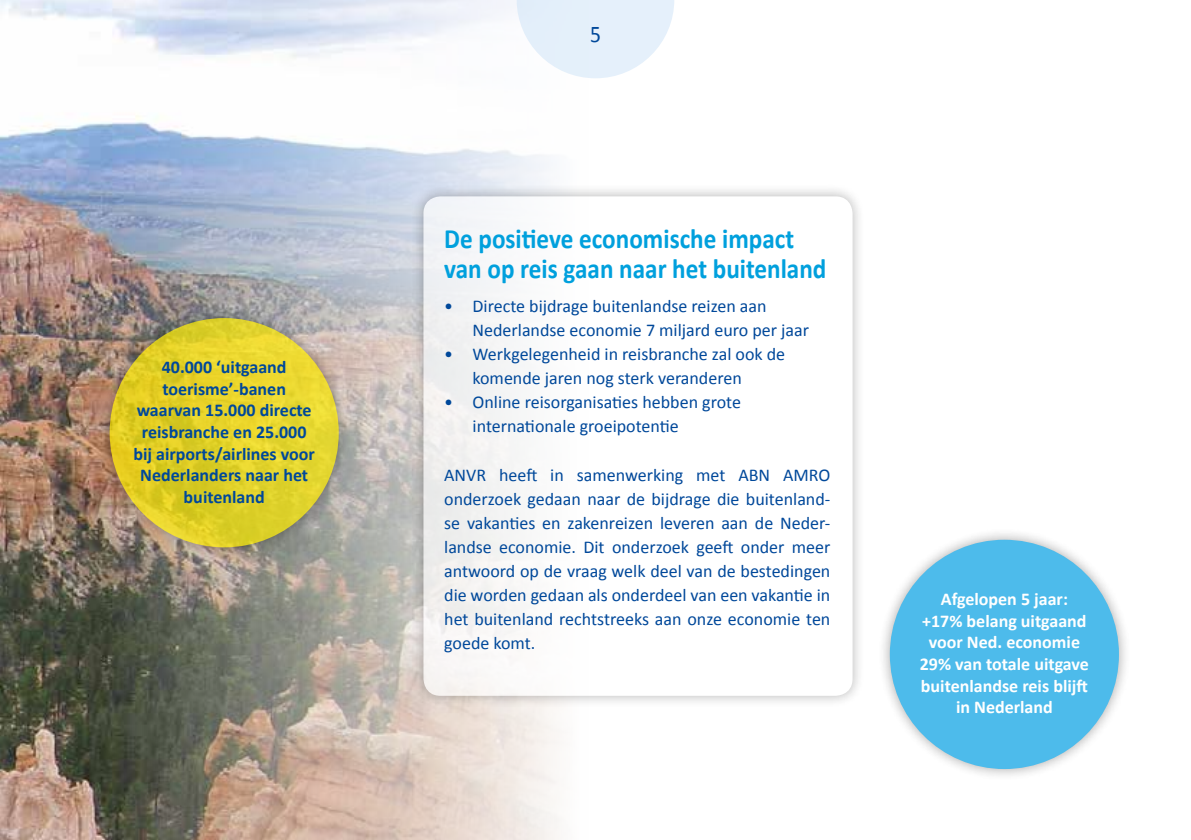
<style>
.page{position:relative;width:1191px;height:840px;background:#fff}
.page>*{position:absolute;margin:0;border:0;box-sizing:border-box;transform-origin:0 0}
.t1{font:700 28px/30px "Calibri";color:#00a0dd;scale:.9 1}
.t2{font:24px "Calibri";color:#00489a;scale:.9 1}
.t3{font:18px/24px "Calibri";color:#00489a}
.t4{font:700 18px/21.6px "Calibri";color:#00489a;text-align:center}
.t5{font:700 18px/21.6px "Calibri";color:#fff;text-align:center}
</style>
<div class="page">
<img style="left:0;top:0;width:560px;height:839px">
<svg style="left:516px;top:0;width:158px;height:78px"></svg>
<div style="left:97px;top:305px;width:254px;height:254px;background:#000;opacity:.5"></div>
<svg style="left:110px;top:318px;width:229px;height:229px;background:#e3d129"></svg>
<div style="left:876px;top:526px;width:255px;height:255px;background:#000;opacity:.5"></div>
<div style="left:890px;top:539px;width:229px;height:229px;background:#4dbbeb;border-radius:50%"></div>
<div style="left:410px;top:183px;width:455px;height:525px;background:#000;opacity:.45"></div>
<div style="left:423px;top:196px;width:429px;height:499px;background:#fff;border-radius:17px"></div>
<p class="t4" style="left:133px;top:356px;width:183px">40.000 ‘uitgaand toerisme’-banen waarvan 15.000 directe reisbranche en 25.000 bij airports/airlines voor<br>Nederlanders naar het buitenland</p>
<h2 class="t2" style="left:590px;top:19px;width:14px">5</h2>
<h1 class="t1" style="left:444px;top:223px;width:426px">De positieve economische impact van op reis gaan naar het buitenland</h1>
<p class="t3" style="left:472px;top:294px;width:338px;text-indent:-28px">• Directe bijdrage buitenlandse reizen aan<br>Nederlandse economie 7 miljard euro per jaar</p>
<p class="t3" style="left:472px;top:342px;width:314px;text-indent:-28px">• Werkgelegenheid in reisbranche zal ook de komende jaren nog sterk veranderen</p>
<p class="t3" style="left:472px;top:390px;width:270px;text-indent:-28px">• Online reisorganisaties hebben grote internationale groeipotentie</p>
<p class="t3" style="left:444px;top:462px;width:388px;text-align:justify">ANVR heeft in samenwerking met ABN AMRO onderzoek gedaan naar de bijdrage die buitenland&shy;se vakanties en zakenreizen leveren aan de Neder&shy;landse economie. Dit onderzoek geeft onder meer antwoord op de vraag welk deel van de bestedingen die worden gedaan als onderdeel van een vakantie in het buitenland rechtstreeks aan onze economie ten goede komt.</p>
<p class="t5" style="left:919px;top:588px;width:171px">Afgelopen 5 jaar: +17% belang uitgaand voor Ned. economie<br>29% van totale uitgave buitenlandse reis blijft in Nederland</p>
</div>
